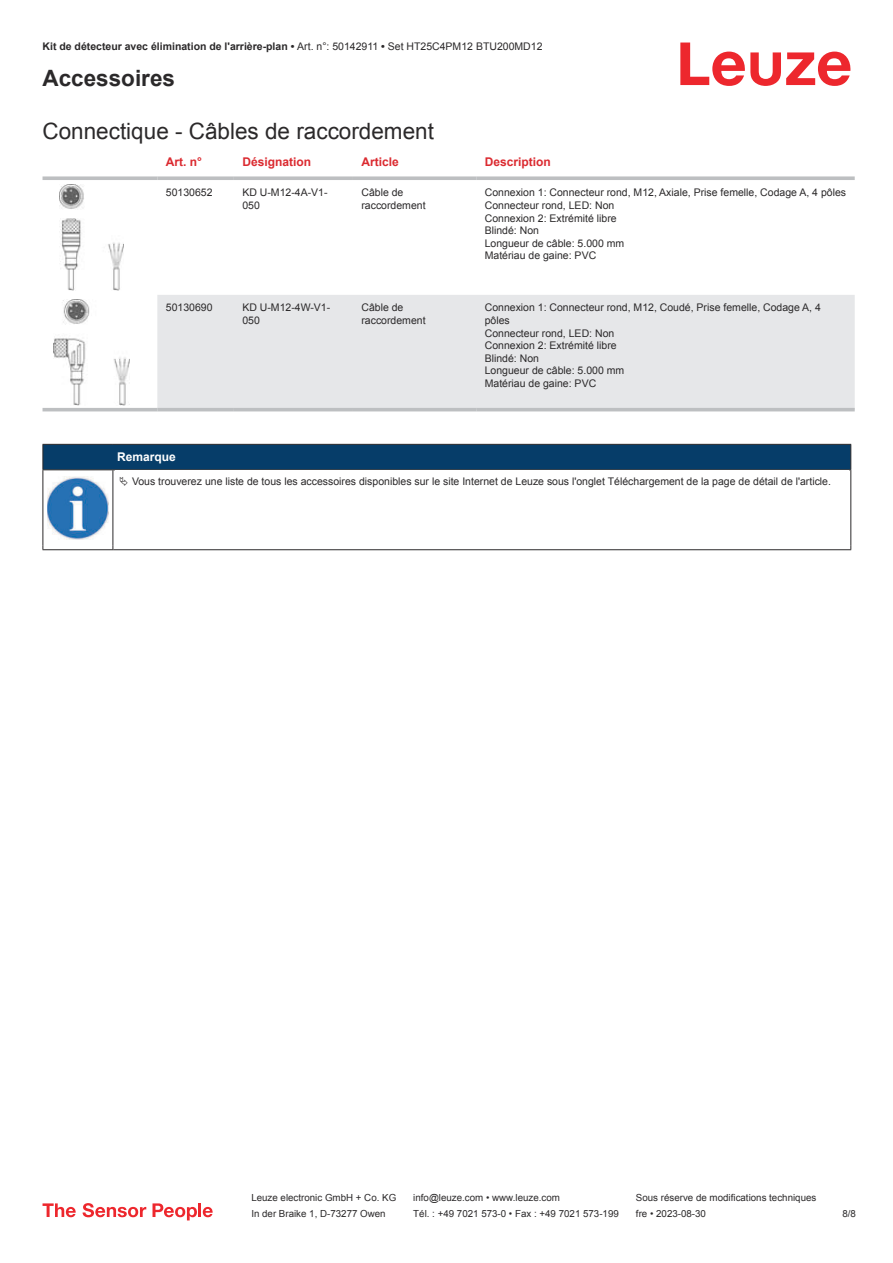
<style>
.page{position:relative;width:893px;height:1263px;background:#fff}
.page>*{position:absolute;margin:0;border:0;box-sizing:border-box;transform-origin:0 0}
.t1{font:22.5px "Arial";color:#2b292a}
.t2{font:700 22.5px "Arial";color:#2b292a}
.t3{font:700 12px "Arial";color:#db2a30}
.t4{font:700 12px "Arial";color:#fff}
.t5{font:10.5px/12.6px "Arial";color:#2b292a}
.t6{font:700 10.5px "Arial";color:#2b292a}
.t7{font:9.75px "Arial";color:#2b292a}
.s1{font-weight:400}
</style>
<div class="page">
<svg style="left:680px;top:43px;width:170px;height:43px"></svg>
<svg style="left:43px;top:342px;width:812px;height:70px"></svg>
<div style="left:157px;top:295px;width:698px;height:113px;background:#e6e7e9"></div>
<svg style="left:43px;top:176px;width:114px;height:4px"></svg>
<svg style="left:157px;top:176px;width:77px;height:4px"></svg>
<svg style="left:234px;top:176px;width:119px;height:4px"></svg>
<svg style="left:353px;top:176px;width:123px;height:4px"></svg>
<svg style="left:476px;top:176px;width:379px;height:4px;background:#c4c6c8"></svg>
<hr style="left:43px;top:408px;width:114px;height:3px;background:#bdbfc1">
<hr style="left:157px;top:408px;width:77px;height:3px;background:#bdbfc1">
<hr style="left:234px;top:408px;width:119px;height:3px;background:#bdbfc1">
<hr style="left:353px;top:408px;width:123px;height:3px;background:#bdbfc1">
<hr style="left:476px;top:408px;width:379px;height:3px;background:#bdbfc1">
<img style="left:59px;top:184px;width:65px;height:107px">
<img style="left:54px;top:299px;width:75px;height:106px">
<div style="left:43px;top:444px;width:808px;height:26px;background:#063d69"></div>
<hr style="left:113px;top:469px;width:738px;height:1px;background:#2b292a">
<hr style="left:43px;top:470px;width:1px;height:75px;background:#2b292a">
<hr style="left:113px;top:470px;width:1px;height:75px;background:#2b292a">
<hr style="left:850px;top:470px;width:1px;height:75px;background:#2b292a">
<hr style="left:43px;top:549px;width:70px;height:1px;background:#2b292a">
<hr style="left:113px;top:549px;width:738px;height:1px;background:#2b292a">
<img style="left:47px;top:476px;width:61px;height:63px">
<svg style="left:43px;top:1203px;width:33px;height:14px"></svg>
<svg style="left:83px;top:1203px;width:63px;height:14px"></svg>
<svg style="left:153px;top:1203px;width:44px;height:17px"></svg>
<hr style="left:198px;top:1203px;width:3px;height:14px;background:#ed272d">
<svg style="left:203px;top:1207px;width:10px;height:10px"></svg>
<p class="t6" style="left:43px;top:43px;width:501px">Kit de détecteur avec élimination de l'arrière-plan • <span class="s1">Art. n°: 50142911</span> • <span class="s1">Set HT25C4PM12 BTU200MD12</span></p>
<h1 class="t2" style="left:43px;top:70px;width:134px">Accessoires</h1>
<h1 class="t1" style="left:43px;top:123px;width:393px">Connectique - Câbles de raccordement</h1>
<p class="t3" style="left:166px;top:157px;width:38px">Art. n°</p>
<p class="t3" style="left:242px;top:157px;width:70px">Désignation</p>
<p class="t3" style="left:361px;top:157px;width:39px">Article</p>
<p class="t3" style="left:485px;top:157px;width:68px">Description</p>
<p class="t5" style="left:166px;top:187px;width:48px">50130652</p>
<p class="t5" style="left:242px;top:187px;width:87px">KD U-M12-4A-V1-<br>050</p>
<p class="t5" style="left:361px;top:187px;width:66px">Câble de raccordement</p>
<p class="t5" style="left:485px;top:187px;width:363px">Connexion 1: Connecteur rond, M12, Axiale, Prise femelle, Codage A, 4 pôles<br>Connecteur rond, LED: Non<br>Connexion 2: Extrémité libre<br>Blindé: Non<br>Longueur de câble: 5.000 mm<br>Matériau de gaine: PVC</p>
<p class="t5" style="left:166px;top:302px;width:48px">50130690</p>
<p class="t5" style="left:242px;top:302px;width:89px">KD U-M12-4W-V1-<br>050</p>
<p class="t5" style="left:361px;top:302px;width:66px">Câble de raccordement</p>
<p class="t5" style="left:485px;top:302px;width:338px">Connexion 1: Connecteur rond, M12, Coudé, Prise femelle, Codage A, 4 pôles<br>Connecteur rond, LED: Non<br>Connexion 2: Extrémité libre<br>Blindé: Non<br>Longueur de câble: 5.000 mm<br>Matériau de gaine: PVC</p>
<p class="t4" style="left:117px;top:452px;width:60px">Remarque</p>
<p class="t5" style="left:132px;top:476px;width:700px">Vous trouverez une liste de tous les accessoires disponibles sur le site Internet de Leuze sous l'onglet Téléchargement de la page de détail de l'article.</p>
<p class="t7" style="left:251px;top:1194px;width:146px">Leuze electronic GmbH + Co. KG</p>
<p class="t7" style="left:413px;top:1194px;width:148px">info@leuze.com • www.leuze.com</p>
<p class="t7" style="left:636px;top:1194px;width:182px">Sous réserve de modifications techniques</p>
<p class="t7" style="left:251px;top:1210px;width:136px">In der Braike 1, D-73277 Owen</p>
<p class="t7" style="left:413px;top:1210px;width:207px">Tél. : +49 7021 573-0 • Fax : +49 7021 573-199</p>
<p class="t7" style="left:636px;top:1210px;width:72px">fre • 2023-08-30</p>
<p class="t7" style="left:842px;top:1210px;width:15px">8 /8</p>
</div>
